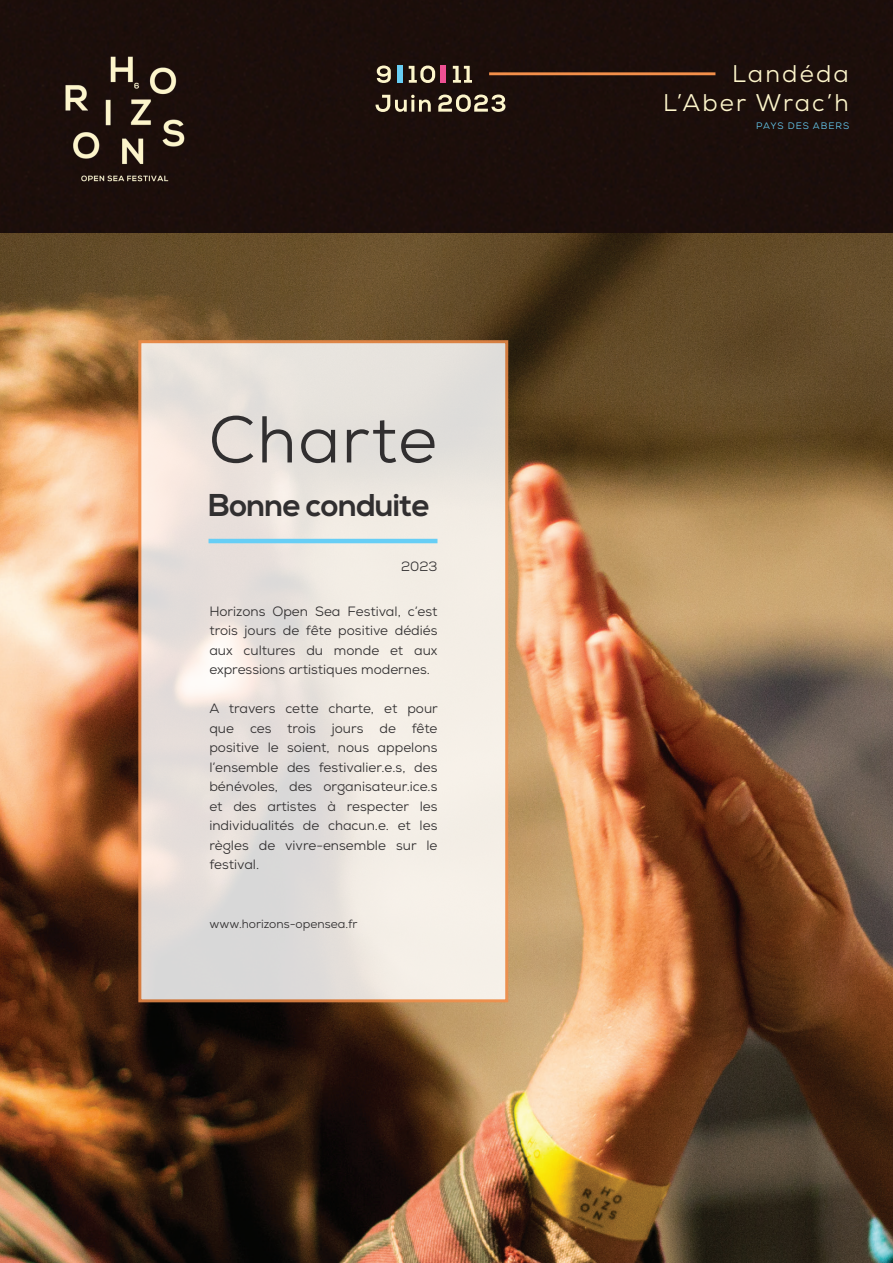
<style>
.page{position:relative;width:893px;height:1263px;background:#fff}
.page>*{position:absolute;margin:0;border:0;box-sizing:border-box;transform-origin:0 0}
.t1{font:66px "Nexa";letter-spacing:.02em;color:#312f30}
.t2{font:700 31.5px "Nexa";letter-spacing:-.02em;color:#312f30}
.t3{font:24.15px/29px "Nexa";letter-spacing:.09em;color:#fdf5cb;text-align:right}
.t4{font:13.5px/19.5px "Nexa";color:#312f30;text-align:justify}
.t5{font:12px "Nexa";color:#312f30}
.t6{font:9.3px "Nexa";letter-spacing:.105em;color:#67cef5}
</style>
<div class="page">
<div style="left:0;top:0;width:893px;height:234px;background:#1c0e0a"></div>
<img style="left:0;top:234px;width:893px;height:1029px">
<svg style="left:138px;top:340px;width:370px;height:662px;background:#eae2db"></svg>
<img style="left:44px;top:37px;width:162px;height:150px">
<svg style="left:375px;top:92px;width:130px;height:22px;background:#5c5042"></svg>
<svg style="left:377px;top:63px;width:95px;height:23px;background:#56493d"></svg>
<div style="left:397px;top:65px;width:5px;height:18px;background:#67cef5"></div>
<div style="left:441px;top:65px;width:5px;height:18px;background:#ef5093"></div>
<hr style="left:489px;top:72px;width:226px;height:3px;background:#f38f4a">
<hr style="left:209px;top:539px;width:228px;height:4px;background:#67cef5">
<h1 class="t1" style="left:209px;top:398px;width:230px">Charte</h1>
<h2 class="t2" style="left:209px;top:487px;width:223px">Bonne conduite</h2>
<p class="t4" style="left:401px;top:556px;width:38px">2023</p>
<p class="t4" style="left:209px;top:601px;width:230px">Horizons Open Sea Festival, c’est trois jours de fête positive dédiés aux cultures du monde et aux expressions artistiques modernes.</p>
<p class="t4" style="left:209px;top:699px;width:230px">A travers cette charte, et pour que ces trois jours de fête positive le soient, nous appelons l’ensemble des festivalier.e.s, des bénévoles, des organisateur.ice.s et des artistes à respecter les individualités de chacun.e. et les règles de vivre-ensemble sur le festival.</p>
<p class="t5" style="left:209px;top:916px;width:150px">www.horizons-opensea.fr</p>
<h3 class="t3" style="left:663px;top:59px;width:187px">Landéda<br>L’Aber Wrac’h</h3>
<p class="t6" style="left:756px;top:120px;width:94px">PAYS DES ABERS</p>
</div>
